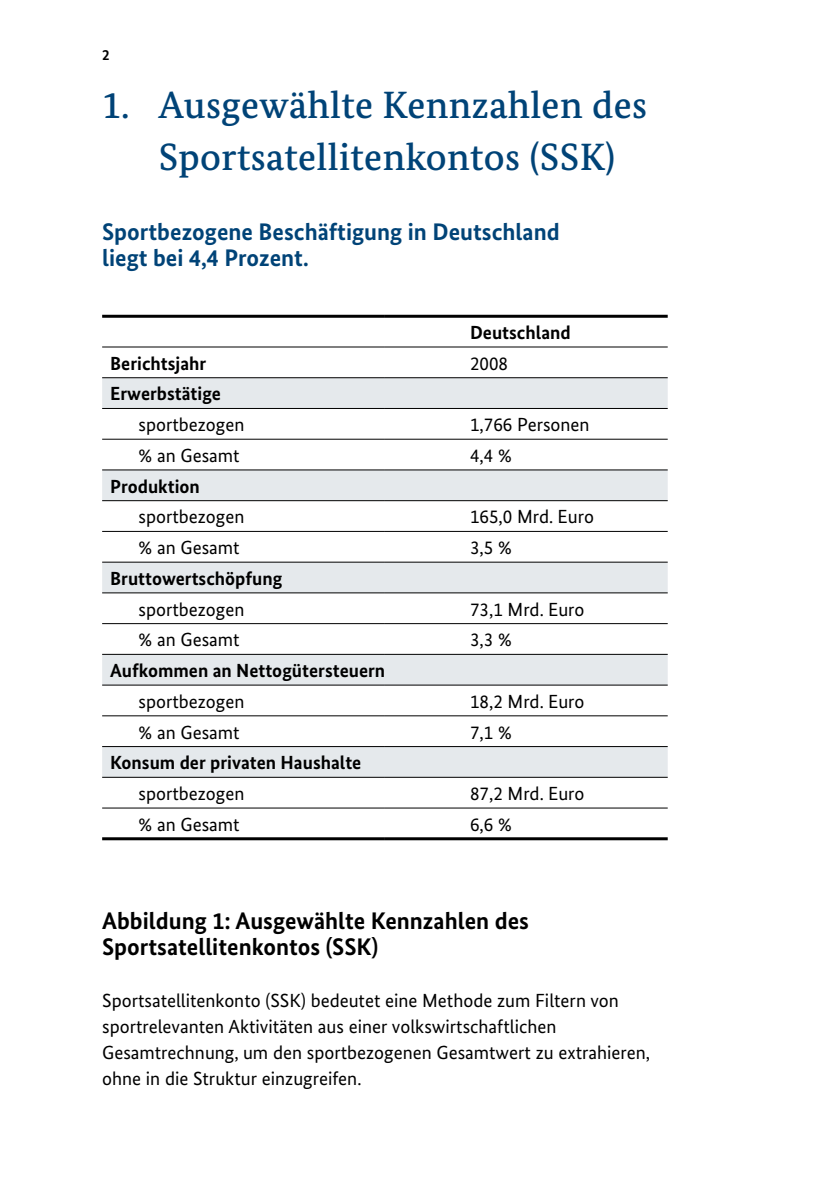
<style>
.page{position:relative;width:840px;height:1191px;background:#fff}
.page>*{position:absolute;margin:0;border:0;box-sizing:border-box;transform-origin:0 0}
.t1{font:500 38px/52px "Bundes Serif";letter-spacing:.01em;color:#004377}
.t2{font:700 24px/26px "Bundes Sans";color:#000}
.t3{font:700 24px/26px "Bundes Sans";color:#004377}
.t4{font:19px/26px "Bundes Sans";color:#000}
.t5{font:700 19px "Bundes Sans";color:#000}
.t6{font:700 15px "Bundes Sans";color:#000}
</style>
<div class="page">
<svg style="left:102px;top:378px;width:565px;height:399px"></svg>
<hr style="left:102px;top:346px;width:283px;height:1px;background:#000">
<hr style="left:385px;top:346px;width:282px;height:1px;background:#000">
<hr style="left:102px;top:377px;width:283px;height:1px;background:#000">
<hr style="left:385px;top:377px;width:282px;height:1px;background:#000">
<hr style="left:102px;top:408px;width:283px;height:1px;background:#000">
<hr style="left:385px;top:408px;width:282px;height:1px;background:#000">
<hr style="left:102px;top:439px;width:283px;height:1px;background:#000">
<hr style="left:385px;top:439px;width:282px;height:1px;background:#000">
<hr style="left:102px;top:469px;width:283px;height:1px;background:#000">
<hr style="left:385px;top:469px;width:282px;height:1px;background:#000">
<hr style="left:102px;top:500px;width:283px;height:1px;background:#000">
<hr style="left:385px;top:500px;width:282px;height:1px;background:#000">
<hr style="left:102px;top:531px;width:283px;height:1px;background:#000">
<hr style="left:385px;top:531px;width:282px;height:1px;background:#000">
<hr style="left:102px;top:561px;width:283px;height:1px;background:#000">
<hr style="left:385px;top:561px;width:282px;height:1px;background:#000">
<hr style="left:102px;top:592px;width:283px;height:1px;background:#000">
<hr style="left:385px;top:592px;width:282px;height:1px;background:#000">
<hr style="left:102px;top:623px;width:283px;height:1px;background:#000">
<hr style="left:385px;top:623px;width:282px;height:1px;background:#000">
<hr style="left:102px;top:654px;width:283px;height:1px;background:#000">
<hr style="left:385px;top:654px;width:282px;height:1px;background:#000">
<hr style="left:102px;top:684px;width:283px;height:1px;background:#000">
<hr style="left:385px;top:684px;width:282px;height:1px;background:#000">
<hr style="left:102px;top:715px;width:283px;height:1px;background:#000">
<hr style="left:385px;top:715px;width:282px;height:1px;background:#000">
<hr style="left:102px;top:746px;width:283px;height:1px;background:#000">
<hr style="left:385px;top:746px;width:282px;height:1px;background:#000">
<hr style="left:102px;top:777px;width:283px;height:1px;background:#000">
<hr style="left:385px;top:777px;width:282px;height:1px;background:#000">
<hr style="left:102px;top:807px;width:283px;height:1px;background:#000">
<hr style="left:385px;top:807px;width:282px;height:1px;background:#000">
<hr style="left:102px;top:315px;width:283px;height:3px;background:#000">
<hr style="left:385px;top:315px;width:282px;height:3px;background:#000">
<hr style="left:102px;top:837px;width:283px;height:3px;background:#000">
<hr style="left:385px;top:837px;width:282px;height:3px;background:#000">
<p class="t6" style="left:102px;top:46px;width:9px">2</p>
<h1 class="t1" style="left:159px;top:78px;width:489px;text-indent:-57px">1. Ausgewählte Kennzahlen des<br>Sportsatellitenkontos (SSK)</h1>
<p class="t3" style="left:102px;top:218px;width:459px">Sportbezogene Beschäftigung in Deutschland liegt bei 4,4 Prozent.</p>
<p class="t5" style="left:470px;top:321px;width:102px">Deutschland</p>
<p class="t5" style="left:110px;top:351px;width:98px">Berichtsjahr</p>
<p class="t4" style="left:470px;top:350px;width:39px">2008</p>
<p class="t5" style="left:110px;top:382px;width:112px">Erwerbstätige</p>
<p class="t4" style="left:138px;top:411px;width:107px">sportbezogen</p>
<p class="t4" style="left:470px;top:411px;width:121px">1,766 Personen</p>
<p class="t4" style="left:138px;top:442px;width:102px">% an Gesamt</p>
<p class="t4" style="left:470px;top:442px;width:43px">4,4 %</p>
<p class="t5" style="left:110px;top:474px;width:91px">Produktion</p>
<p class="t4" style="left:138px;top:504px;width:107px">sportbezogen</p>
<p class="t4" style="left:470px;top:504px;width:125px">165,0 Mrd. Euro</p>
<p class="t4" style="left:138px;top:534px;width:102px">% an Gesamt</p>
<p class="t4" style="left:470px;top:534px;width:43px">3,5 %</p>
<p class="t5" style="left:110px;top:567px;width:174px">Bruttowertschöpfung</p>
<p class="t4" style="left:138px;top:596px;width:107px">sportbezogen</p>
<p class="t4" style="left:470px;top:596px;width:116px">73,1 Mrd. Euro</p>
<p class="t4" style="left:138px;top:626px;width:102px">% an Gesamt</p>
<p class="t4" style="left:470px;top:626px;width:43px">3,3 %</p>
<p class="t5" style="left:110px;top:659px;width:276px">Aufkommen an Nettogütersteuern</p>
<p class="t4" style="left:138px;top:688px;width:107px">sportbezogen</p>
<p class="t4" style="left:470px;top:688px;width:116px">18,2 Mrd. Euro</p>
<p class="t4" style="left:138px;top:719px;width:102px">% an Gesamt</p>
<p class="t4" style="left:470px;top:719px;width:43px">7,1 %</p>
<p class="t5" style="left:110px;top:751px;width:252px">Konsum der privaten Haushalte</p>
<p class="t4" style="left:138px;top:780px;width:107px">sportbezogen</p>
<p class="t4" style="left:470px;top:780px;width:116px">87,2 Mrd. Euro</p>
<p class="t4" style="left:138px;top:811px;width:102px">% an Gesamt</p>
<p class="t4" style="left:470px;top:811px;width:43px">6,6 %</p>
<p class="t2" style="left:102px;top:907px;width:428px">Abbildung 1: Ausgewählte Kennzahlen des<br>Sportsatellitenkontos (SSK)</p>
<p class="t4" style="left:102px;top:987px;width:549px">Sportsatellitenkonto (SSK) bedeutet eine Methode zum Filtern von sportrelevanten Aktivitäten aus einer volkswirtschaftlichen Gesamtrechnung, um den sportbezogenen Gesamtwert zu extrahieren, ohne in die Struktur einzugreifen.</p>
</div>
